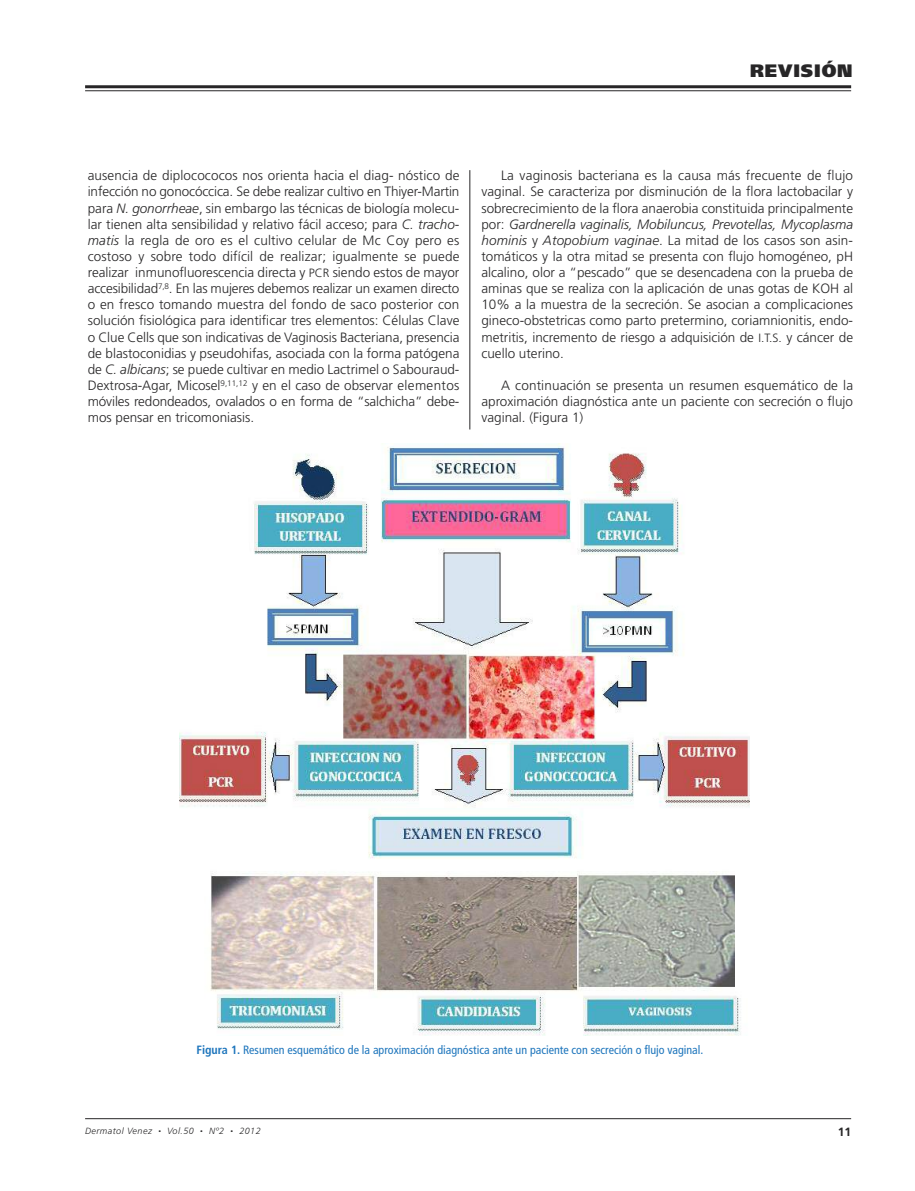
<style>
.page{position:relative;width:915px;height:1191px;background:#fff}
.page>*{position:absolute;margin:0;border:0;box-sizing:border-box;transform-origin:0 0}
.t1{font:900 18px "Frutiger";letter-spacing:.05em;color:#272627}
.t2{font:300 13.5px/16px "Frutiger";color:#272627;text-align:justify}
.t3{font:condensed 12px "Frutiger";color:#1d75bc}
.t4{font:700 12px "Frutiger";color:#272627}
.t5{font:italic 300 9px "Frutiger";letter-spacing:.05em;color:#272627}
.s1{font-style:italic}
.s2{font-size:12px}
.s3{font-weight:700}
.s4{font-size:5.25px}
</style>
<div class="page">
<hr style="left:85px;top:1118px;width:765px;height:1px;background:#272627">
<hr style="left:85px;top:85px;width:765px;height:3px;background:#272627">
<hr style="left:85px;top:90px;width:765px;height:1px;background:#272627">
<hr style="left:469px;top:170px;width:1px;height:259px;background:#272627">
<img style="left:179px;top:443px;width:570px;height:592px">
<h1 class="t1" style="left:749px;top:64px;width:104px">REVISIÓN</h1>
<p class="t2" style="left:88px;top:169px;width:373px">ausencia de diplocococos nos orienta hacia el diag- nóstico de infección no gonocóccica. Se debe realizar cultivo en Thiyer-Martin para <span class="s1">N. gonorrheae</span>, sin embargo las técnicas de biología molecu&shy;lar tienen alta sensibilidad y relativo fácil acceso; para <span class="s1">C. tracho&shy;matis</span> la regla de oro es el cultivo celular de Mc Coy pero es costoso y sobre todo difícil de realizar; igualmente se puede realizar inmunofluorescencia directa y <span class="s2">PCR</span> siendo estos de mayor accesibilidad<sup>7,8</sup>. En las mujeres debemos realizar un examen directo o en fresco tomando muestra del fondo de saco posterior con solución fisiológica para identificar tres elementos: Células Clave o Clue Cells que son indicativas de Vaginosis Bacteriana, presencia de blastoconidias y pseudohifas, asociada con la forma patógena de <span class="s1">C. albicans</span>; se puede cultivar en medio Lactrimel o Sabouraud-Dextrosa-Agar, Micosel<sup>9,11,12</sup> y en el caso de observar elementos móviles redondeados, ovalados o en forma de “salchicha” debe&shy;mos pensar en tricomoniasis.</p>
<p class="t2" style="left:481px;top:168px;width:373px;text-indent:20px">La vaginosis bacteriana es la causa más frecuente de flujo vaginal. Se caracteriza por disminución de la flora lactobacilar y sobrecrecimiento de la flora anaerobia constituida principalmente por: <span class="s1">Gardnerella vaginalis, Mobiluncus, Prevotellas, Mycoplasma hominis</span> y <span class="s1">Atopobium vaginae</span>. La mitad de los casos son asin&shy;tomáticos y la otra mitad se presenta con flujo homogéneo, pH alcalino, olor a “pescado” que se desencadena con la prueba de aminas que se realiza con la aplicación de unas gotas de KOH al 10% a la muestra de la secreción. Se asocian a complicaciones gineco-obstetricas como parto pretermino, coriamnionitis, endo&shy;metritis, incremento de riesgo a adquisición de <span class="s2">I.T.S.</span> y cáncer de cuello uterino.</p>
<p class="t2" style="left:481px;top:378px;width:373px;text-indent:20px">A continuación se presenta un resumen esquemático de la aproximación diagnóstica ante un paciente con secreción o flujo vaginal. (Figura 1)</p>
<p class="t3" style="left:196px;top:1045px;width:508px"><span class="s3">Figura 1.</span> Resumen esquemático de la aproximación diagnóstica ante un paciente con secreción o flujo vaginal.</p>
<p class="t5" style="left:85px;top:1127px;width:177px">Dermatol Venez <span class="s4">•</span> Vol.50 <span class="s4">•</span> Nº2 <span class="s4">•</span> 2012</p>
<p class="t4" style="left:837px;top:1127px;width:15px">11</p>
</div>
